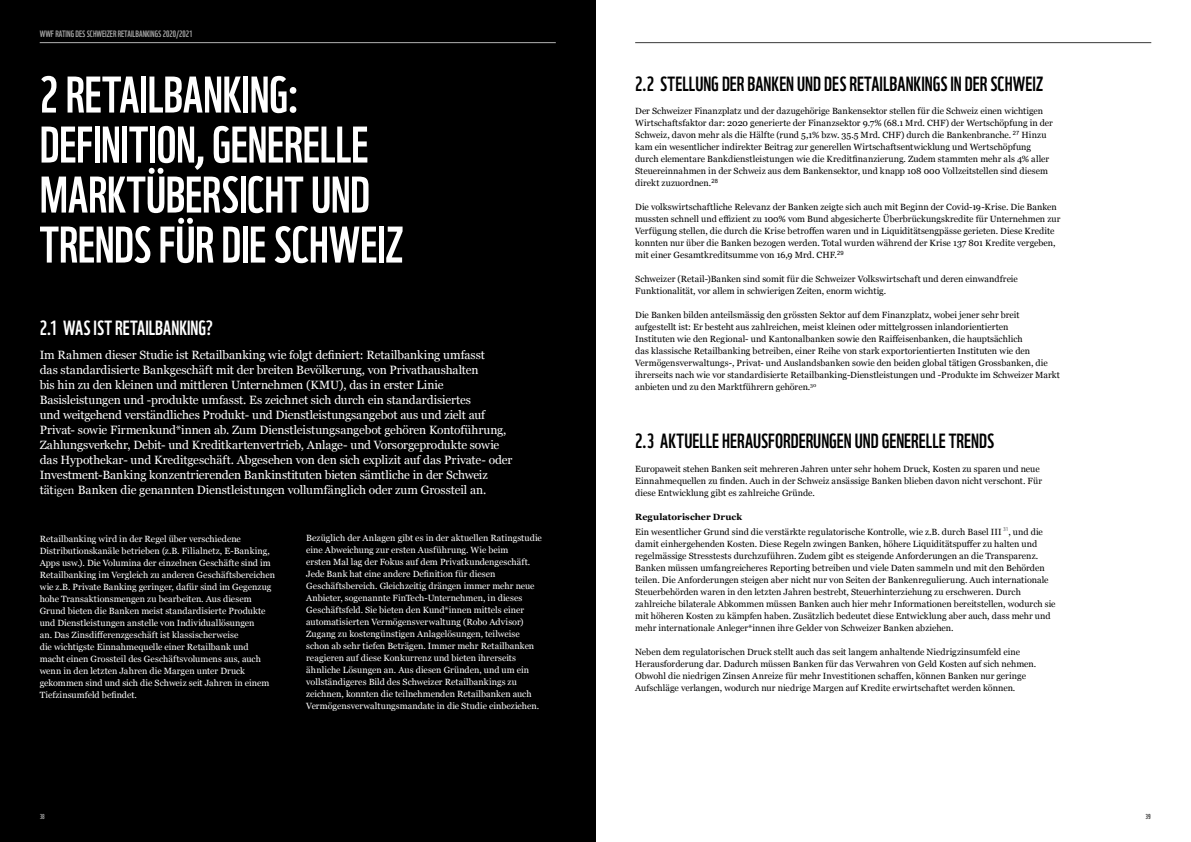
<style>
.page{position:relative;width:1191px;height:842px;background:#fff}
.page>*{position:absolute;margin:0;border:0;box-sizing:border-box;transform-origin:0 0}
.t1{font:50px/50px "WWF";letter-spacing:-.005em;color:#fff}
.t2{font:20px "WWF";letter-spacing:.005em;color:#000}
.t3{font:20px "WWF";letter-spacing:.005em;color:#fff}
.t4{font:12px/15px "Georgia";letter-spacing:-.01em;color:#fff}
.t5{font:9px/12px "Georgia";letter-spacing:.005em;color:#000}
.t6{font:9px/12px "Georgia";letter-spacing:.005em;color:#fff}
.t7{font:9px "WWF";color:#a5a5a5}
.t8{font:7px "WWF";color:#393939}
.t9{font:7px "WWF";color:#a5a5a5}
.s1{font-family:"Sabon"}
.s2{font-weight:700}
</style>
<div class="page">
<div style="left:0;top:0;width:595px;height:842px;background:#000"></div>
<hr style="left:635px;top:42px;width:516px;height:1px;background:#393939">
<hr style="left:40px;top:42px;width:516px;height:1px;background:#b3b3b3">
<p class="t7" style="left:40px;top:27px;width:154px">WWF RATING DES SCHWEIZER RETAILBANKINGS 2020/2021</p>
<h1 class="t1" style="left:40px;top:65px;width:365px">2 RETAILBANKING:<br>DEFINITION, GENERELLE<br>MARKTÜBERSICHT UND<br>TRENDS FÜR DIE SCHWEIZ</h1>
<h2 class="t3" style="left:40px;top:312px;width:175px">2.1 WAS IST RETAILBANKING?</h2>
<p class="t4" style="left:40px;top:347px;width:474px">Im Rahmen dieser Studie ist Retailbanking wie folgt definiert: Retailbanking umfasst<br>das standardisierte Bankgeschäft mit der breiten Bevölkerung, von Privathaushalten<br>bis hin zu den kleinen und mittleren Unternehmen (KMU), das in erster Linie Basisleistungen und -produkte umfasst. Es zeichnet sich durch ein standardisiertes<br>und weitgehend verständliches Produkt- und Dienstleistungsangebot aus und zielt auf Privat- sowie Firmenkund*innen ab. Zum Dienstleistungsangebot gehören Kontoführung, Zahlungsverkehr, Debit- und Kreditkartenvertrieb, Anlage- und Vorsorgeprodukte sowie das Hypothekar- und Kreditgeschäft. Abgesehen von den sich explizit auf das Private- oder Investment-Banking konzentrierenden Bankinstituten bieten sämtliche in der Schweiz tät<span class="s1">igen</span> Banken die genannten Dienstleistungen vollumfänglich oder zum Grossteil an.</p>
<p class="t6" style="left:40px;top:532px;width:237px">Retailbanking wird in der Regel über verschiedene Distributionskanäle betrieben (z.B. Filialnetz, E-Banking, Apps usw.). Die Volumina der einzelnen Geschäfte sind im Retailbanking im Vergleich zu anderen Geschäftsbereichen wie z.B. Private Banking geringer, dafür sind im Gegenzug hohe Transaktionsmengen zu bearbeiten. Aus diesem Grund bieten die Banken meist standardisierte Produkte und Dienstleistungen anstelle von Individuallösungen<br>an. Das Zinsdifferenzgeschäft ist klassischerweise<br>die wichtigste Einnahmequelle einer Retailbank und macht einen Grossteil des Geschäftsvolumens aus, auch wenn in den letzten Jahren die Margen unter Druck gekommen sind und sich die Schweiz seit Jahren in einem Tiefzinsumfeld befindet.</p>
<p class="t6" style="left:306px;top:531px;width:237px">Bezüglich der Anlagen gibt es in der aktuellen Ratingstudie eine Abweichung zur ersten Ausführung. Wie beim<br>ersten Mal lag der Fokus auf dem Privatkundengeschäft.<br>Jede Bank hat eine andere Definition für diesen Geschäftsbereich. Gleichzeitig drängen immer mehr neue Anbieter, sogenannte FinTech-Unternehmen, in dieses Geschäftsfeld. Sie bieten den Kund*innen mittels einer automatisierten Vermögensverwaltung (Robo Advisor)<br>Zugang zu kostengünstigen Anlagelösungen, teilweise schon ab sehr tiefen Beträgen. Immer mehr Retailbanken reagieren auf diese Konkurrenz und bieten ihrerseits ähnliche Lösungen an. Aus diesen Gründen, und um ein vollständigeres Bild des Schweizer Retailbankings zu zeichnen, konnten die teilnehmenden Retailbanken auch Vermögensverwaltungsmandate in die Studie einbeziehen.</p>
<p class="t9" style="left:40px;top:811px;width:7px">38</p>
<h2 class="t2" style="left:635px;top:68px;width:409px">2.2 STELLUNG DER BANKEN UND DES RETAILBANKINGS IN DER SCHWEIZ</h2>
<p class="t5" style="left:635px;top:105px;width:419px">Der Schweizer Finanzplatz und der dazugehörige Bankensektor stellen für die Schweiz einen wichtigen Wirtschaftsfaktor dar: 2020 generierte der Finanzsektor 9.7% (68.1 Mrd. CHF) der Wertschöpfung in der Schweiz, davon mehr als die Hälfte (rund 5,1% bzw. 35.5 Mrd. CHF) durch die Bankenbranche. <sup>27</sup> Hinzu kam ein wesentlicher indirekter Beitrag zur generellen Wirtschaftsentwicklung und Wertschöpfung durch elementare Bankdienstleistungen wie die Kreditfinanzierung. Zudem stammten mehr als 4% aller Steuereinnahmen in der Schweiz aus dem Bankensektor, und knapp 108 000 Vollzeitstellen sind diesem direkt zuzuordnen.<sup>28</sup></p>
<p class="t5" style="left:635px;top:201px;width:427px">Die volkswirtschaftliche Relevanz der Banken zeigte sich auch mit Beginn der Covid-19-Krise. Die Banken mussten schnell und effizient zu 100% vom Bund abgesicherte Überbrückungskredite für Unternehmen zur Verfügung stellen, die durch die Krise betroffen waren und in Liquiditätsengpässe gerieten. Diese Kredite konnten nur über die Banken bezogen werden. Total wurden während der Krise 137 801 Kredite vergeben, mit einer Gesamtkreditsumme von 16,9 Mrd. CHF.<sup>29</sup></p>
<p class="t5" style="left:635px;top:273px;width:384px">Schweizer (Retail-)Banken sind somit für die Schweizer Volkswirtschaft und deren einwandfreie<br>Funktionalität, vor allem in schwierigen Zeiten, enorm wichtig.</p>
<p class="t5" style="left:635px;top:309px;width:426px">Die Banken bilden anteilsmässig den grössten Sektor auf dem Finanzplatz, wobei jener sehr breit aufgestellt ist: Er besteht aus zahlreichen, meist kleinen oder mittelgrossen inlandorientierten<br>Instituten wie den Regional- und Kantonalbanken sowie den Raiffeisenbanken, die hauptsächlich<br>das klassische Retailbanking betreiben, einer Reihe von stark exportorientierten Instituten wie den Vermögensverwaltungs-, Privat- und Auslandsbanken sowie den beiden global tätigen Grossbanken, die ihrerseits nach wie vor standardisierte Retailbanking-Dienstleistungen und -Produkte im Schweizer Markt anbieten und zu den Marktführern gehören.<sup>30</sup></p>
<h2 class="t2" style="left:635px;top:425px;width:360px">2.3 AKTUELLE HERAUSFORDERUNGEN UND GENERELLE TRENDS</h2>
<p class="t5" style="left:635px;top:462px;width:408px">Europaweit stehen Banken seit mehreren Jahren unter sehr hohem Druck, Kosten zu sparen und neue<br>Einnahmequellen zu finden. Auch in der Schweiz ansässige Banken blieben davon nicht verschont. Für diese Entwicklung gibt es zahlreiche Gründe.</p>
<p class="t5" style="left:635px;top:509px;width:409px;line-height:14.8px"><span class="s2">Regulatorischer Druck<br></span>Ein wesentlicher Grund sind die verstärkte regulatorische Kontrolle, wie z.B. durch Basel III <sup>31</sup>, und die</p>
<p class="t5" style="left:635px;top:537px;width:422px">damit einhergehenden Kosten. Diese Regeln zwingen Banken, höhere Liquiditätspuffer zu halten und regelmässige Stresstests durchzuführen. Zudem gibt es steigende Anforderungen an die Transparenz.<br>Banken müssen umfangreicheres Reporting betreiben und viele Daten sammeln und mit den Behörden teilen. Die Anforderungen steigen aber nicht nur von Seiten der Bankenregulierung. Auch internationale Steuerbehörden waren in den letzten Jahren bestrebt, Steuerhinterziehung zu erschweren. Durch zahlreiche bilaterale Abkommen müssen Banken auch hier mehr Informationen bereitstellen, wodurch sie mit höheren Kosten zu kämpfen haben. Zusätzlich bedeutet diese Entwicklung aber auch, dass mehr und mehr internationale Anleger*innen ihre Gelder von Schweizer Banken abziehen.</p>
<p class="t5" style="left:635px;top:645px;width:402px">Neben dem regulatorischen Druck stellt auch das seit langem anhaltende Niedrigzinsumfeld eine Herausforderung dar. Dadurch müssen Banken für das Verwahren von Geld Kosten auf sich nehmen.<br>Obwohl die niedrigen Zinsen Anreize für mehr Investitionen schaffen, können Banken nur geringe Aufschläge verlangen, wodurch nur niedrige Margen auf Kredite erwirtschaftet werden können.</p>
<p class="t8" style="left:1145px;top:811px;width:7px">39</p>
</div>
